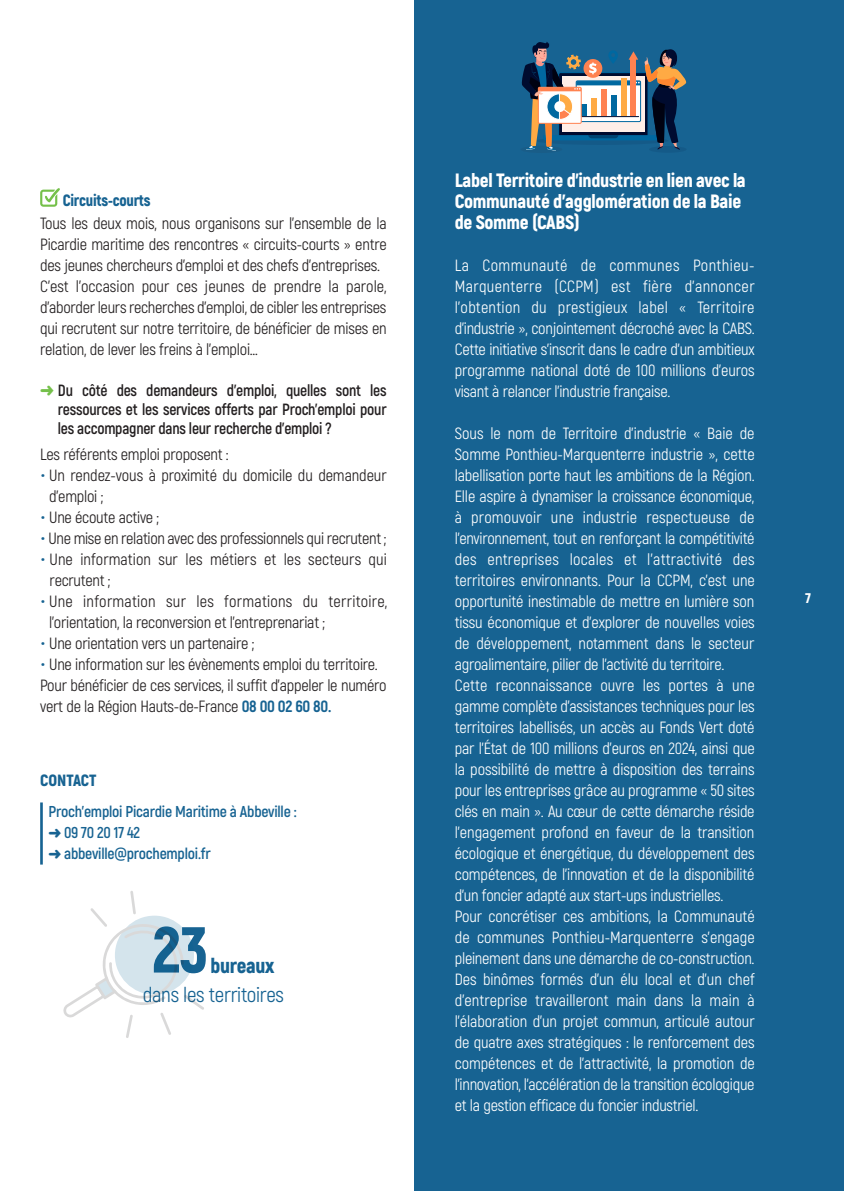
<style>
.page{position:relative;width:844px;height:1191px;background:#fff}
.page>*{position:absolute;margin:0;border:0;box-sizing:border-box;transform-origin:0 0}
.t1{font:900 64.75px "Akrobat";color:#176392}
.t2{font:21px "Akrobat";letter-spacing:-.015em;color:#176392}
.t3{font:900 21px "Akrobat";letter-spacing:-.015em;color:#176392}
.t4{font:900 19.25px/21px "Akrobat";letter-spacing:-.015em;color:#fff}
.t5{font:16.28px/21px "Akrobat";letter-spacing:-.01em;color:#fff;text-align:justify}
.t6{font:16.28px/21px "Akrobat";letter-spacing:-.015em;color:#231f20}
.t7{font:700 16.28px/19.2px "Akrobat";letter-spacing:-.015em;color:#231f20;text-align:justify;scale:.96 1}
.t8{font:16.28px/21px "Akrobat";letter-spacing:.005em;color:#231f20}
.t9{font:900 16.28px "Akrobat";letter-spacing:-.015em;color:#176392;scale:.96 1}
.t10{font:900 16.28px "Akrobat";letter-spacing:-.015em;color:#176392}
.t11{font:700 15.75px/21px "Akrobat";letter-spacing:-.015em;color:#176392}
.t12{font:900 14px "Akrobat";color:#fff}
.s1{color:#75c04b}
.s2{font-family:"Raleway";color:#176392}
.s3{font-weight:800;color:#176392}
</style>
<div class="page">
<div style="left:414px;top:0;width:429px;height:1191px;background:#176392"></div>
<svg style="left:40px;top:188px;width:20px;height:19px"></svg>
<svg style="left:521px;top:42px;width:165px;height:109px"></svg>
<hr style="left:40px;top:802px;width:3px;height:62px;background:#176392">
<svg style="left:63px;top:891px;width:141px;height:147px"></svg>
<p class="t9" style="left:63px;top:192px;width:93px">Circuits-courts</p>
<p class="t6" style="left:40px;top:213px;width:348px">Tous les deux mois, nous organisons sur l’ensemble de la Picardie maritime des rencontres « circuits-courts » entre des jeunes chercheurs d’emploi et des chefs d’entreprises.<br>C’est l’occasion pour ces jeunes de prendre la parole, d’aborder leurs recherches d’emploi, de cibler les entreprises qui recrutent sur notre territoire, de bénéficier de mises en relation, de lever les freins à l’emploi…</p>
<p class="t7" style="left:58px;top:381px;width:344px;text-indent:-18px"><span class="s1">➜</span> Du côté des demandeurs d'emploi, quelles sont les ressources et les services offerts par Proch'emploi pour les accompagner dans leur recherche d'emploi ?</p>
<p class="t6" style="left:40px;top:444px;width:190px">Les référents emploi proposent :</p>
<p class="t6" style="left:49px;top:465px;width:339px;text-indent:-9px"><span class="s2">•</span> Un rendez-vous à proximité du domicile du demandeur d’emploi ;</p>
<p class="t6" style="left:40px;top:507px;width:120px"><span class="s2">•</span> Une écoute active ;</p>
<p class="t6" style="left:40px;top:528px;width:347px"><span class="s2">•</span> Une mise en relation avec des professionnels qui recrutent ;</p>
<p class="t8" style="left:50px;top:549px;width:338px;text-indent:-9px"><span class="s2">•</span> Une information sur les métiers et les secteurs qui recrutent ;</p>
<p class="t6" style="left:49px;top:591px;width:339px;text-indent:-9px"><span class="s2">•</span> Une information sur les formations du territoire, l’orientation, la reconversion et l’entreprenariat ;</p>
<p class="t6" style="left:40px;top:633px;width:215px"><span class="s2">•</span> Une orientation vers un partenaire ;</p>
<p class="t6" style="left:40px;top:654px;width:348px"><span class="s2">•</span> Une information sur les évènements emploi du territoire.<br>Pour bénéficier de ces services, il suffit d’appeler le numéro vert de la Région Hauts-de-France <span class="s3">08 00 02 60 80.</span></p>
<p class="t10" style="left:40px;top:771px;width:58px">CONTACT</p>
<p class="t11" style="left:48px;top:802px;width:249px">Proch’emploi Picardie Maritime à Abbeville : ➜ 09 70 20 17 42<br>➜ abbeville@prochemploi.fr</p>
<h1 class="t1" style="left:152px;top:914px;width:57px">23</h1>
<p class="t3" style="left:210px;top:953px;width:65px">bureaux</p>
<p class="t2" style="left:143px;top:983px;width:143px">dans les territoires</p>
<p class="t4" style="left:454px;top:170px;width:292px">Label Territoire d'industrie en lien avec la<br>Communauté d’agglomération de la Baie de Somme (CABS)</p>
<p class="t5" style="left:454px;top:255px;width:301px">La Communauté de communes Ponthieu-Marquenterre (CCPM) est fière d'annoncer l’obtention du prestigieux label « Territoire d’industrie », conjointement décroché avec la CABS.<br>Cette initiative s'inscrit dans le cadre d'un ambitieux programme national doté de 100 millions d’euros visant à relancer l'industrie française.</p>
<p class="t5" style="left:454px;top:423px;width:301px;text-align:left">Sous le nom de Territoire d'industrie « Baie de Somme Ponthieu-Marquenterre industrie », cette labellisation porte haut les ambitions de la Région.<br>Elle aspire à dynamiser la croissance économique, à promouvoir une industrie respectueuse de l'environnement, tout en renforçant la compétitivité des entreprises locales et l’attractivité des territoires environnants. Pour la CCPM, c'est une opportunité inestimable de mettre en lumière son tissu économique et d'explorer de nouvelles voies de développement, notamment dans le secteur agroalimentaire, pilier de l'activité du territoire.<br>Cette reconnaissance ouvre les portes à une gamme complète d’assistances techniques pour les territoires labellisés, un accès au Fonds Vert doté par l'État de 100 millions d’euros en 2024, ainsi que la possibilité de mettre à disposition des terrains pour les entreprises grâce au programme « 50 sites clés en main ». Au cœur de cette démarche réside l'engagement profond en faveur de la transition écologique et énergétique, du développement des compétences, de l'innovation et de la disponibilité d'un foncier adapté aux start-ups industrielles.<br>Pour concrétiser ces ambitions, la Communauté de communes Ponthieu-Marquenterre s'engage pleinement dans une démarche de co-construction.<br>Des binômes formés d’un élu local et d’un chef d’entreprise travailleront main dans la main à l’élaboration d’un projet commun, articulé autour de quatre axes stratégiques : le renforcement des compétences et de l'attractivité, la promotion de l'innovation, l'accélération de la transition écologique et la gestion efficace du foncier industriel.</p>
<p class="t12" style="left:805px;top:590px;width:7px">7</p>
</div>
